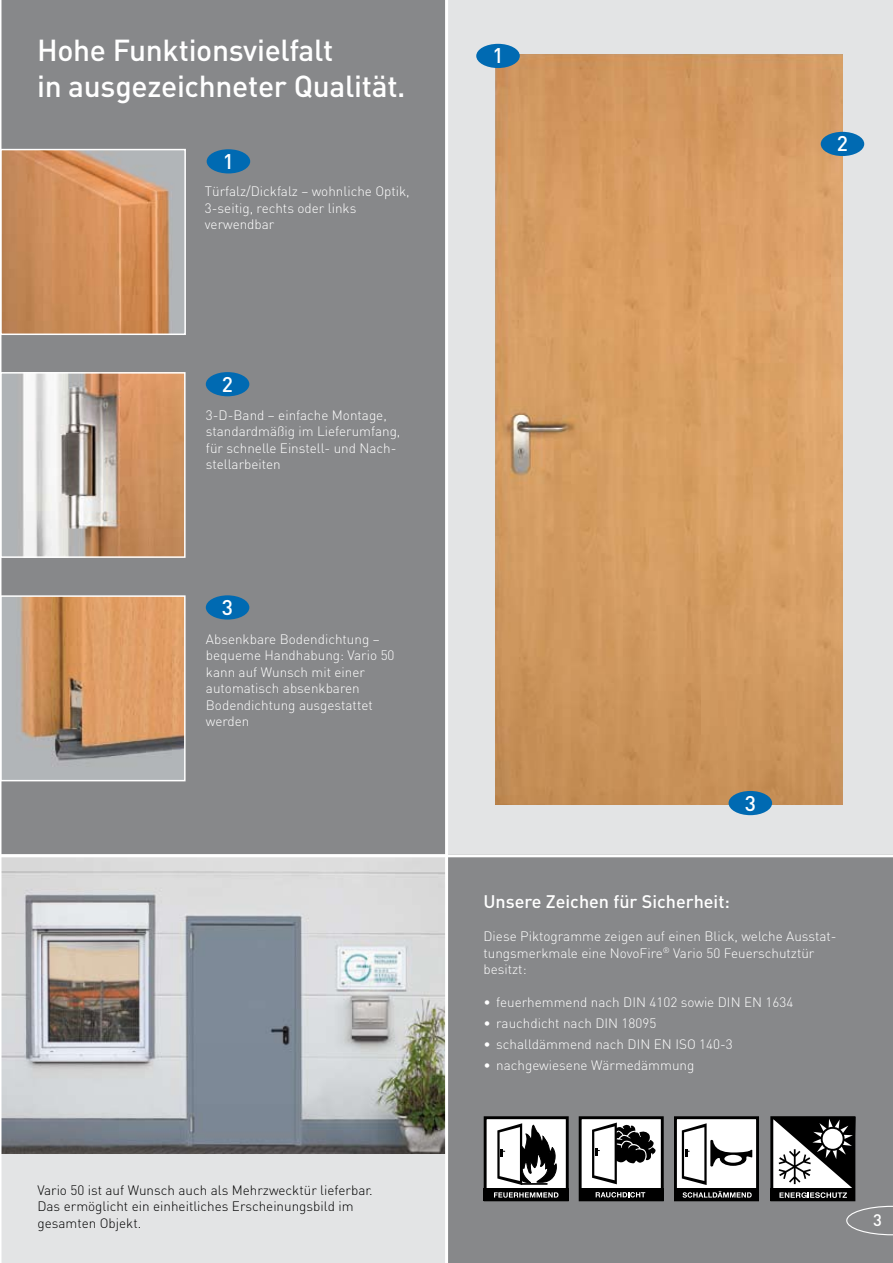
<style>
.page{position:relative;width:893px;height:1263px;background:#e3e4e5}
.page>*{position:absolute;margin:0;border:0;box-sizing:border-box;transform-origin:0 0}
.t1{font:500 30px/36px "DIN";letter-spacing:-.01em;color:#fff}
.t2{font:500 21px "DIN";color:#fff}
.t3{font:500 18px "DIN";color:#fff}
.t4{font:500 16.5px "DIN";color:#fff}
.t5{font:300 13.5px/16.5px "DIN";color:#fff}
.t6{font:300 13.5px/16.5px "DIN";color:#000}
</style>
<div class="page">
<div style="left:0;top:0;width:446px;height:856px;background:#87888a"></div>
<div style="left:446px;top:855px;width:447px;height:408px;background:#87888a"></div>
<img style="left:2px;top:858px;width:443px;height:296px">
<img style="left:3px;top:152px;width:180px;height:180px">
<div style="left:0;top:149px;width:186px;height:186px;border:2px solid #fff"></div>
<img style="left:3px;top:375px;width:180px;height:180px">
<div style="left:0;top:372px;width:186px;height:186px;border:2px solid #fff"></div>
<img style="left:3px;top:598px;width:180px;height:180px">
<div style="left:0;top:595px;width:186px;height:186px;border:2px solid #fff"></div>
<hr style="left:445px;top:0;width:3px;height:1263px;background:#fff">
<hr style="left:0;top:854px;width:893px;height:3px;background:#fff">
<div style="left:485px;top:1118px;width:82px;height:82px;background:#fff"></div>
<div style="left:484px;top:1116px;width:85px;height:85px;border:3px solid #000"></div>
<div style="left:484px;top:1188px;width:85px;height:13px;background:#000"></div>
<svg style="left:494px;top:1192px;width:64px;height:6px"></svg>
<svg style="left:497px;top:1123px;width:60px;height:62px"></svg>
<div style="left:675px;top:1118px;width:82px;height:82px;background:#fff"></div>
<div style="left:674px;top:1116px;width:85px;height:85px;border:3px solid #000"></div>
<div style="left:674px;top:1188px;width:84px;height:13px;background:#000"></div>
<svg style="left:683px;top:1191px;width:69px;height:7px"></svg>
<svg style="left:682px;top:1123px;width:70px;height:62px"></svg>
<div style="left:770px;top:1116px;width:85px;height:85px;border:3px solid #000"></div>
<div style="left:770px;top:1188px;width:85px;height:12px;background:#000"></div>
<svg style="left:771px;top:1117px;width:84px;height:81px;background:#757575"></svg>
<div style="left:580px;top:1118px;width:82px;height:82px;background:#fff"></div>
<div style="left:579px;top:1116px;width:85px;height:85px;border:3px solid #000"></div>
<div style="left:579px;top:1188px;width:84px;height:13px;background:#000"></div>
<svg style="left:596px;top:1192px;width:49px;height:5px"></svg>
<svg style="left:592px;top:1122px;width:64px;height:62px"></svg>
<img style="left:495px;top:54px;width:348px;height:750px">
<hr style="left:0;top:0;width:2px;height:1263px;background:#fff">
<svg style="left:846px;top:1206px;width:47px;height:29px"></svg>
<div style="left:207px;top:149px;width:43px;height:24px;background:#006ab2;border-radius:50%"></div>
<div style="left:476px;top:44px;width:44px;height:24px;background:#006ab2;border-radius:50%"></div>
<div style="left:206px;top:372px;width:43px;height:24px;background:#006ab2;border-radius:50%"></div>
<div style="left:821px;top:132px;width:43px;height:24px;background:#006ab2;border-radius:50%"></div>
<div style="left:206px;top:595px;width:43px;height:24px;background:#006ab2;border-radius:50%"></div>
<div style="left:729px;top:791px;width:43px;height:24px;background:#006ab2;border-radius:50%"></div>
<h1 class="t1" style="left:37px;top:32px;width:370px">Hohe Funktionsvielfalt<br>in ausgezeichneter Qualität.</h1>
<h2 class="t2" style="left:223px;top:147px;width:13px">1</h2>
<p class="t5" style="left:205px;top:183px;width:206px">Türfalz/Dickfalz – wohnliche Optik,<br>3-seitig, rechts oder links verwendbar</p>
<h2 class="t2" style="left:222px;top:370px;width:13px">2</h2>
<p class="t5" style="left:206px;top:406px;width:196px">3-D-Band – einfache Montage, standardmäßig im Lieferumfang, für schnelle Einstell- und Nach&shy;stellarbeiten</p>
<h2 class="t2" style="left:222px;top:593px;width:13px">3</h2>
<p class="t5" style="left:206px;top:630px;width:190px">Absenkbare Bodendichtung – bequeme Handhabung: Vario 50 kann auf Wunsch mit einer automatisch absenkbaren<br>Bodendichtung ausgestattet werden</p>
<p class="t6" style="left:37px;top:1181px;width:337px">Vario 50 ist auf Wunsch auch als Mehrzwecktür lieferbar.<br>Das ermöglicht ein einheitliches Erscheinungsbild im gesamten Objekt.</p>
<h2 class="t2" style="left:492px;top:42px;width:13px">1</h2>
<h2 class="t2" style="left:837px;top:130px;width:13px">2</h2>
<h2 class="t2" style="left:745px;top:789px;width:13px">3</h2>
<h3 class="t3" style="left:483px;top:889px;width:248px">Unsere Zeichen für Sicherheit:</h3>
<p class="t5" style="left:483px;top:927px;width:355px">Diese Piktogramme zeigen auf einen Blick, welche Ausstat&shy;tungsmerkmale eine NovoFire<sup>®</sup> Vario 50 Feuerschutztür besitzt:</p>
<p class="t5" style="left:483px;top:993px;width:311px">• feuerhemmend nach DIN 4102 sowie DIN EN 1634</p>
<p class="t5" style="left:483px;top:1014px;width:174px">• rauchdicht nach DIN 18095</p>
<p class="t5" style="left:483px;top:1035px;width:251px">• schalldämmend nach DIN EN ISO 140-3</p>
<p class="t5" style="left:483px;top:1056px;width:212px">• nachgewiesene Wärmedämmung</p>
<p class="t4" style="left:873px;top:1209px;width:10px">3</p>
</div>
